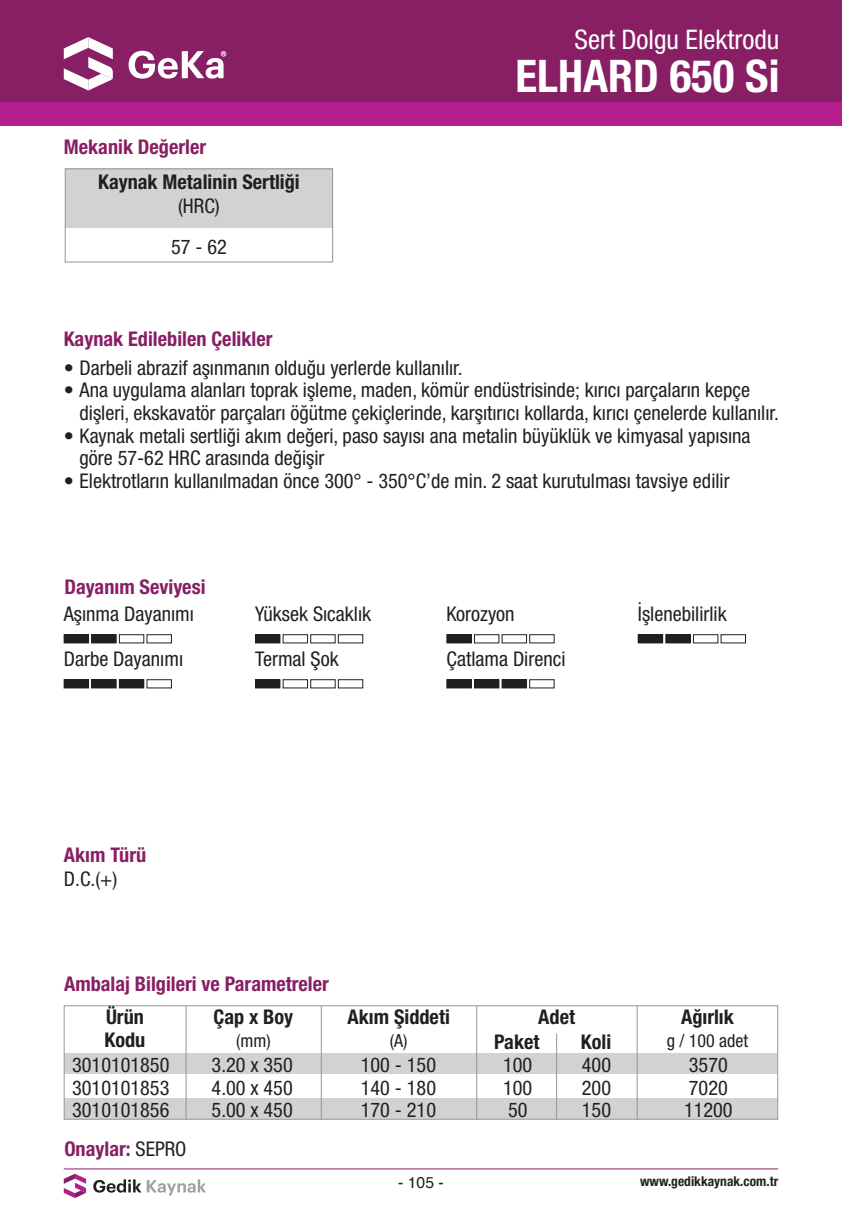
<style>
.page{position:relative;width:842px;height:1212px;background:#fff}
.page>*{position:absolute;margin:0;border:0;box-sizing:border-box;transform-origin:0 0}
.t1{font:700 condensed 45px "Helvetica Neue LT Std";color:#fff}
.t2{font:condensed 27px "Helvetica Neue LT Std";color:#fff}
.t3{font:condensed 20.25px/22.5px "Helvetica Neue LT Std";color:#231f20}
.t4{font:700 condensed 20.25px "Helvetica Neue LT Std";color:#881f65}
.t5{font:700 condensed 20.25px "Helvetica Neue LT Std";color:#231f20}
.t6{font:condensed 18px "Helvetica Neue LT Std";color:#231f20}
.t7{font:15.75px "Helvetica";color:#231f20}
.t8{font:700 condensed 13.5px "Helvetica Neue LT Std";color:#231f20}
.s1{font-weight:400;color:#231f20}
</style>
<div class="page">
<hr style="left:64px;top:1168px;width:714px;height:1px;background:#881f65">
<svg style="left:93px;top:1179px;width:48px;height:13px"></svg>
<svg style="left:147px;top:1179px;width:59px;height:16px"></svg>
<svg style="left:64px;top:1174px;width:22px;height:24px"></svg>
<div style="left:64px;top:1053px;width:713px;height:20px;background:#d1d2d4"></div>
<div style="left:64px;top:1098px;width:713px;height:21px;background:#d1d2d4"></div>
<div style="left:0;top:0;width:842px;height:102px;background:#881f65"></div>
<div style="left:0;top:102px;width:842px;height:23px;background:#b41e8d"></div>
<svg style="left:64px;top:37px;width:49px;height:53px"></svg>
<svg style="left:129px;top:51px;width:97px;height:28px"></svg>
<div style="left:65px;top:168px;width:268px;height:60px;background:#d1d2d4"></div>
<div style="left:65px;top:168px;width:268px;height:94px;border:1px solid #939598"></div>
<div style="left:64px;top:1005px;width:714px;height:114px;border:1px solid #939598"></div>
<hr style="left:186px;top:1006px;width:1px;height:113px;background:#939598">
<hr style="left:321px;top:1006px;width:1px;height:113px;background:#939598">
<hr style="left:476px;top:1006px;width:1px;height:113px;background:#939598">
<hr style="left:637px;top:1006px;width:1px;height:113px;background:#939598">
<hr style="left:556px;top:1034px;width:1px;height:85px;background:#939598">
<div style="left:64px;top:635px;width:25px;height:8px;background:#231f20"></div>
<div style="left:64px;top:634px;width:25px;height:9px;border:1px solid #231f20"></div>
<div style="left:119px;top:634px;width:25px;height:9px;border:1px solid #231f20"></div>
<div style="left:92px;top:635px;width:24px;height:8px;background:#231f20"></div>
<div style="left:91px;top:634px;width:26px;height:9px;border:1px solid #231f20"></div>
<div style="left:147px;top:634px;width:25px;height:9px;border:1px solid #231f20"></div>
<div style="left:64px;top:680px;width:25px;height:8px;background:#231f20"></div>
<div style="left:64px;top:679px;width:25px;height:9px;border:1px solid #231f20"></div>
<div style="left:119px;top:680px;width:25px;height:8px;background:#231f20"></div>
<div style="left:119px;top:679px;width:25px;height:9px;border:1px solid #231f20"></div>
<div style="left:92px;top:680px;width:24px;height:8px;background:#231f20"></div>
<div style="left:91px;top:679px;width:26px;height:9px;border:1px solid #231f20"></div>
<div style="left:147px;top:679px;width:25px;height:9px;border:1px solid #231f20"></div>
<div style="left:255px;top:635px;width:25px;height:8px;background:#231f20"></div>
<div style="left:255px;top:634px;width:25px;height:9px;border:1px solid #231f20"></div>
<div style="left:310px;top:634px;width:25px;height:9px;border:1px solid #231f20"></div>
<div style="left:283px;top:634px;width:25px;height:9px;border:1px solid #231f20"></div>
<div style="left:338px;top:634px;width:25px;height:9px;border:1px solid #231f20"></div>
<div style="left:255px;top:680px;width:25px;height:8px;background:#231f20"></div>
<div style="left:255px;top:679px;width:25px;height:9px;border:1px solid #231f20"></div>
<div style="left:310px;top:679px;width:25px;height:9px;border:1px solid #231f20"></div>
<div style="left:283px;top:679px;width:25px;height:9px;border:1px solid #231f20"></div>
<div style="left:338px;top:679px;width:25px;height:9px;border:1px solid #231f20"></div>
<div style="left:447px;top:635px;width:24px;height:8px;background:#231f20"></div>
<div style="left:446px;top:634px;width:26px;height:9px;border:1px solid #231f20"></div>
<div style="left:502px;top:634px;width:25px;height:9px;border:1px solid #231f20"></div>
<div style="left:474px;top:634px;width:25px;height:9px;border:1px solid #231f20"></div>
<div style="left:529px;top:634px;width:25px;height:9px;border:1px solid #231f20"></div>
<div style="left:447px;top:680px;width:24px;height:8px;background:#231f20"></div>
<div style="left:446px;top:679px;width:26px;height:9px;border:1px solid #231f20"></div>
<div style="left:502px;top:680px;width:24px;height:8px;background:#231f20"></div>
<div style="left:502px;top:679px;width:25px;height:9px;border:1px solid #231f20"></div>
<div style="left:474px;top:680px;width:25px;height:8px;background:#231f20"></div>
<div style="left:474px;top:679px;width:25px;height:9px;border:1px solid #231f20"></div>
<div style="left:529px;top:679px;width:25px;height:9px;border:1px solid #231f20"></div>
<div style="left:638px;top:635px;width:25px;height:8px;background:#231f20"></div>
<div style="left:638px;top:634px;width:25px;height:9px;border:1px solid #231f20"></div>
<div style="left:693px;top:634px;width:25px;height:9px;border:1px solid #231f20"></div>
<div style="left:666px;top:635px;width:24px;height:8px;background:#231f20"></div>
<div style="left:665px;top:634px;width:26px;height:9px;border:1px solid #231f20"></div>
<div style="left:721px;top:634px;width:25px;height:9px;border:1px solid #231f20"></div>
<p class="t4" style="left:64px;top:135px;width:144px">Mekanik Değerler</p>
<p class="t5" style="left:98px;top:169px;width:203px">Kaynak Metalinin Sertliği</p>
<p class="t3" style="left:178px;top:194px;width:43px">(HRC)</p>
<p class="t3" style="left:171px;top:235px;width:57px">57 - 62</p>
<p class="t2" style="left:574px;top:24px;width:206px">Sert Dolgu Elektrodu</p>
<p class="t1" style="left:515px;top:49px;width:265px">ELHARD 650 Si</p>
<p class="t4" style="left:64px;top:327px;width:210px">Kaynak Edilebilen Çelikler</p>
<p class="t3" style="left:64px;top:356px;width:400px">• Darbeli abrazif aşınmanın olduğu yerlerde kullanılır.</p>
<p class="t3" style="left:80px;top:379px;width:701px;text-indent:-16px">• Ana uygulama alanları toprak işleme, maden, kömür endüstrisinde; kırıcı parçaların kepçe dişleri, ekskavatör parçaları öğütme çekiçlerinde, karşıtırıcı kollarda, kırıcı çenelerde kullanılır.</p>
<p class="t3" style="left:80px;top:424px;width:672px;text-indent:-16px">• Kaynak metali sertliği akım değeri, paso sayısı ana metalin büyüklük ve kimyasal yapısına göre 57-62 HRC arasında değişir</p>
<p class="t3" style="left:64px;top:469px;width:667px">• Elektrotların kullanılmadan önce 300° - 350°C’de min. 2 saat kurutulması tavsiye edilir</p>
<p class="t4" style="left:65px;top:574px;width:142px">Dayanım Seviyesi</p>
<p class="t3" style="left:64px;top:602px;width:132px">Aşınma Dayanımı</p>
<p class="t3" style="left:64px;top:647px;width:121px">Darbe Dayanımı</p>
<p class="t3" style="left:255px;top:602px;width:118px">Yüksek Sıcaklık</p>
<p class="t3" style="left:255px;top:647px;width:85px">Termal Şok</p>
<p class="t4" style="left:64px;top:842px;width:84px">Akım Türü</p>
<p class="t3" style="left:64px;top:867px;width:55px">D.C.(+)</p>
<p class="t3" style="left:446px;top:602px;width:70px">Korozyon</p>
<p class="t3" style="left:446px;top:647px;width:121px">Çatlama Direnci</p>
<p class="t3" style="left:638px;top:602px;width:90px">İşlenebilirlik</p>
<p class="t4" style="left:64px;top:971px;width:266px">Ambalaj Bilgileri ve Parametreler</p>
<p class="t5" style="left:106px;top:1005px;width:39px">Ürün</p>
<p class="t5" style="left:105px;top:1027px;width:42px">Kodu</p>
<p class="t5" style="left:213px;top:1005px;width:81px">Çap x Boy</p>
<p class="t6" style="left:236px;top:1030px;width:36px">(mm)</p>
<p class="t5" style="left:348px;top:1005px;width:104px">Akım Şiddeti</p>
<p class="t6" style="left:390px;top:1030px;width:19px">(A)</p>
<p class="t5" style="left:538px;top:1005px;width:38px">Adet</p>
<p class="t5" style="left:681px;top:1005px;width:54px">Ağırlık</p>
<p class="t5" style="left:494px;top:1030px;width:47px">Paket</p>
<p class="t5" style="left:581px;top:1030px;width:32px">Koli</p>
<p class="t6" style="left:667px;top:1030px;width:83px">g / 100 adet</p>
<p class="t3" style="left:72px;top:1054px;width:99px">3010101850</p>
<p class="t3" style="left:212px;top:1054px;width:83px">3.20 x 350</p>
<p class="t3" style="left:361px;top:1054px;width:77px">100 - 150</p>
<p class="t3" style="left:503px;top:1054px;width:31px">100</p>
<p class="t3" style="left:582px;top:1054px;width:31px">400</p>
<p class="t3" style="left:689px;top:1054px;width:40px">3570</p>
<p class="t3" style="left:72px;top:1076px;width:99px">3010101853</p>
<p class="t3" style="left:212px;top:1076px;width:83px">4.00 x 450</p>
<p class="t3" style="left:361px;top:1076px;width:77px">140 - 180</p>
<p class="t3" style="left:503px;top:1076px;width:31px">100</p>
<p class="t3" style="left:582px;top:1076px;width:31px">200</p>
<p class="t3" style="left:689px;top:1076px;width:40px">7020</p>
<p class="t3" style="left:72px;top:1099px;width:99px">3010101856</p>
<p class="t3" style="left:212px;top:1099px;width:83px">5.00 x 450</p>
<p class="t3" style="left:361px;top:1099px;width:77px">170 - 210</p>
<p class="t3" style="left:508px;top:1099px;width:21px">50</p>
<p class="t3" style="left:582px;top:1099px;width:31px">150</p>
<p class="t3" style="left:684px;top:1099px;width:50px">11200</p>
<p class="t4" style="left:64px;top:1137px;width:124px">Onaylar: <span class="s1">SEPRO</span></p>
<p class="t7" style="left:398px;top:1170px;width:47px">- 105 -</p>
<p class="t8" style="left:640px;top:1173px;width:140px">www.gedikkaynak.com.tr</p>
</div>
